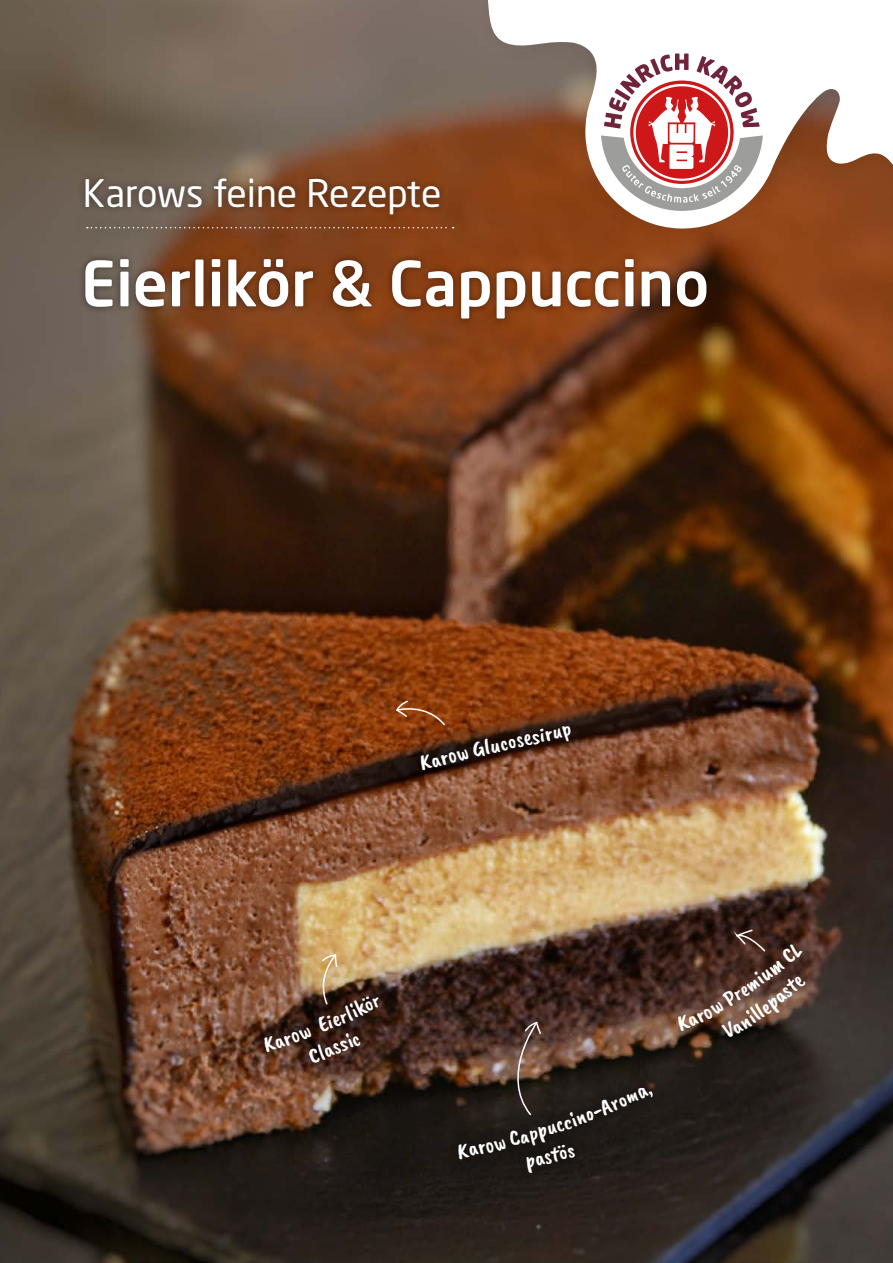
<style>
.page{position:relative;width:893px;height:1263px;background:#fff}
.page>*{position:absolute;margin:0;border:0;box-sizing:border-box;transform-origin:0 0}
.t1{font:500 61.5px "Neo Sans W1 G";color:#fff}
.t2{font:37.5px "Neo Sans W1 G";color:#fff}
.t3{font:22.5px "Caveat Brush";color:#fff}
</style>
<div class="page">
<img style="left:0;top:0;width:893px;height:1263px">
<div style="left:78px;top:171px;width:369px;height:51px;background:#000;opacity:.45"></div>
<div style="left:78px;top:252px;width:636px;height:74px;background:#000;opacity:.45"></div>
<svg style="left:76px;top:214px;width:367px;height:28px;background:#7b4a2d"></svg>
<svg style="left:87px;top:227px;width:356px;height:1px"></svg>
<div style="left:443px;top:0;width:450px;height:250px;background:#000;opacity:.09"></div>
<svg style="left:456px;top:0;width:437px;height:229px"></svg>
<svg style="left:601px;top:54px;width:162px;height:158px"></svg>
<div style="left:408px;top:713px;width:176px;height:70px;background:#000;opacity:.59"></div>
<svg style="left:395px;top:700px;width:51px;height:26px"></svg>
<div style="left:251px;top:984px;width:141px;height:81px;background:#000;opacity:.6"></div>
<div style="left:445px;top:1074px;width:220px;height:98px;background:#000;opacity:.6"></div>
<div style="left:675px;top:942px;width:150px;height:112px;background:#000;opacity:.3"></div>
<div style="left:719px;top:974px;width:110px;height:86px;background:#000;opacity:.3"></div>
<div style="left:513px;top:1132px;width:75px;height:53px;background:#211c18"></div>
<svg style="left:562px;top:725px;width:10px;height:17px"></svg>
<img style="left:263px;top:954px;width:119px;height:99px">
<svg style="left:676px;top:929px;width:130px;height:110px;background:#4f352a"></svg>
<svg style="left:457px;top:1021px;width:197px;height:152px;background:#372a22"></svg>
<h2 class="t2" style="left:83px;top:171px;width:360px">Karows feine Rezepte</h2>
<h1 class="t1" style="left:81px;top:245px;width:630px">Eierlikör &amp; Cappuccino</h1>
<p class="t3" style="left:417px;top:751px;width:67px;rotate:-14deg">Karow G</p>
<p class="t3" style="left:481px;top:735px;width:49px;rotate:-13deg">lucose</p>
<p class="t3" style="left:529px;top:724px;width:32px;rotate:-12deg">siru</p>
<p class="t3" style="left:305px;top:1045px;width:55px;rotate:-22deg">Classic</p>
</div>
